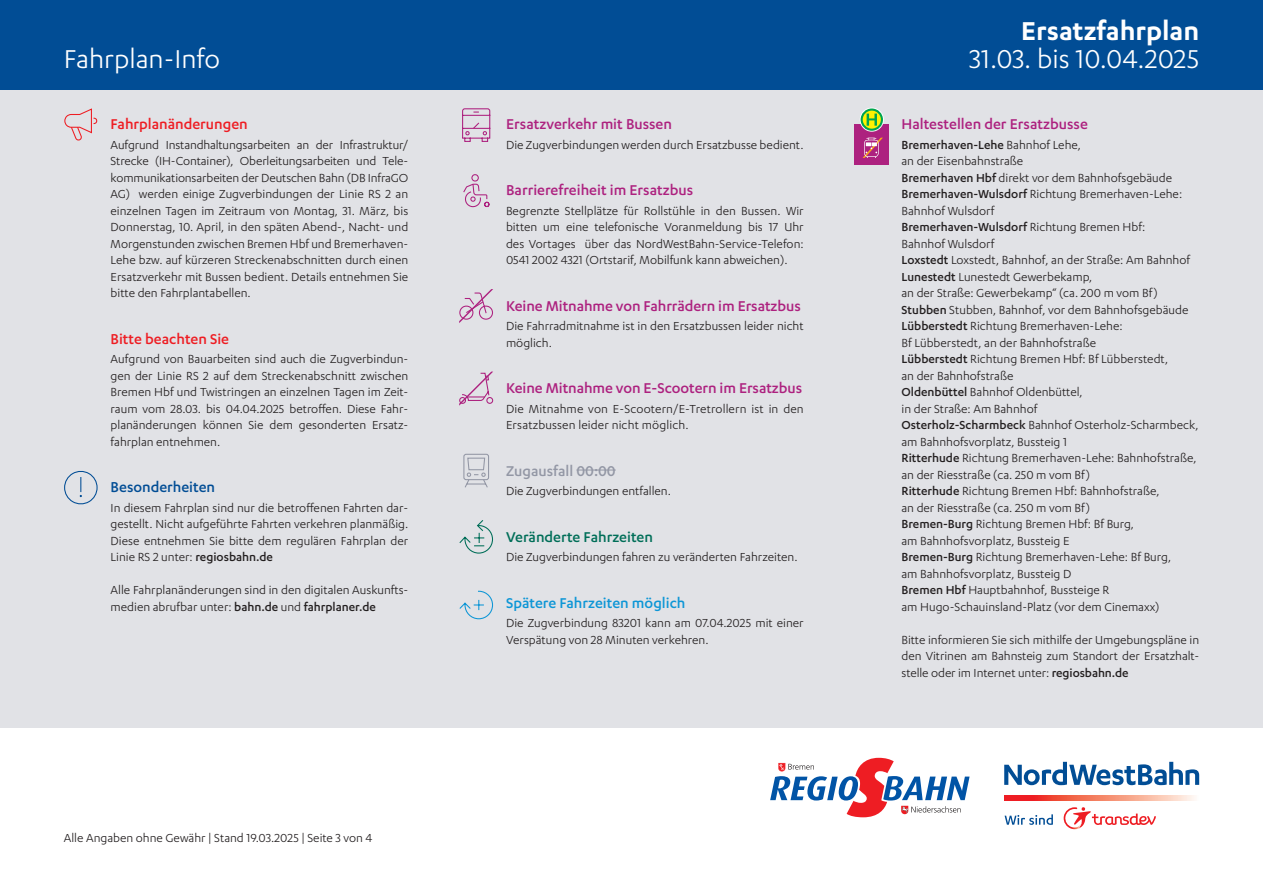
<style>
.page{position:relative;width:1263px;height:893px;background:#fff}
.page>*{position:absolute;margin:0;border:0;box-sizing:border-box;transform-origin:0 0}
.t1{font:30px "Karbon";color:#fff}
.t2{font:600 30px "Karbon";color:#fff}
.t3{font:500 16.5px "Karbon";color:#ad217f}
.t4{font:500 16.5px "Karbon";color:#ee1d23}
.t5{font:500 16.5px "Karbon";color:#0d96d6}
.t6{font:500 16.5px "Karbon";color:#006e58}
.t7{font:500 16.5px "Karbon";color:#9397a5}
.t8{font:500 16.5px "Karbon";color:#014d95}
.t9{font:13.5px/16.5px "Karbon";color:#231f20;text-align:justify}
.t10{font:500 13.5px "Karbon";color:#231f20}
.s1{font-weight:500}
.s2{font-weight:400}
</style>
<div class="page">
<div style="left:0;top:0;width:1263px;height:727px;background:#e1e2e6"></div>
<div style="left:0;top:0;width:1263px;height:89px;background:#014d95"></div>
<svg style="left:1004px;top:796px;width:190px;height:4px"></svg>
<svg style="left:1004px;top:814px;width:49px;height:11px"></svg>
<svg style="left:1082px;top:807px;width:74px;height:20px"></svg>
<img style="left:1063px;top:807px;width:19px;height:22px">
<svg style="left:1004px;top:762px;width:195px;height:23px"></svg>
<svg style="left:770px;top:758px;width:199px;height:59px"></svg>
<svg style="left:64px;top:108px;width:34px;height:33px"></svg>
<svg style="left:64px;top:471px;width:34px;height:34px"></svg>
<div style="left:855px;top:124px;width:34px;height:41px;background:#ad217f"></div>
<svg style="left:862px;top:138px;width:21px;height:20px"></svg>
<svg style="left:860px;top:108px;width:24px;height:24px"></svg>
<svg style="left:862px;top:110px;width:20px;height:20px"></svg>
<div style="left:861px;top:108px;width:22px;height:23px;border:2px solid #00a54f;border-radius:50%"></div>
<svg style="left:867px;top:114px;width:10px;height:12px"></svg>
<hr style="left:576px;top:470px;width:40px;height:1px;background:#9397a5">
<svg style="left:463px;top:454px;width:26px;height:34px"></svg>
<svg style="left:462px;top:108px;width:28px;height:34px"></svg>
<svg style="left:463px;top:174px;width:27px;height:34px"></svg>
<svg style="left:459px;top:289px;width:34px;height:34px"></svg>
<svg style="left:459px;top:372px;width:34px;height:34px"></svg>
<svg style="left:459px;top:520px;width:34px;height:34px"></svg>
<svg style="left:459px;top:590px;width:34px;height:29px"></svg>
<p class="t1" style="left:64px;top:42px;width:158px">Fahrplan-Info</p>
<p class="t4" style="left:111px;top:115px;width:139px">Fahrplanänderungen</p>
<p class="t9" style="left:111px;top:136px;width:299px">Aufgrund Instandhaltungsarbeiten an der Infrastruktur/ Strecke (IH-Container), Oberleitungsarbeiten und Tele&shy;kommunikationsarbeiten der Deutschen Bahn (DB InfraGO AG) werden einige Zugverbindungen der Linie RS 2 an einzelnen Tagen im Zeitraum von Montag, 31. März, bis Donnerstag, 10. April, in den späten Abend-, Nacht- und Morgenstunden zwischen Bremen Hbf und Bremerhaven-Lehe bzw. auf kürzeren Streckenabschnitten durch einen Ersatzverkehr mit Bussen bedient. Details entnehmen Sie bitte den Fahrplantabellen.</p>
<p class="t4" style="left:111px;top:329px;width:120px">Bitte beachten Sie</p>
<p class="t9" style="left:111px;top:350px;width:299px">Aufgrund von Bauarbeiten sind auch die Zugverbindun&shy;gen der Linie RS 2 auf dem Streckenabschnitt zwischen Bremen Hbf und Twistringen an einzelnen Tagen im Zeit&shy;raum vom 28.03. bis 04.04.2025 betroffen. Diese Fahr&shy;planänderungen können Sie dem gesonderten Ersatz&shy;fahrplan entnehmen.</p>
<p class="t8" style="left:111px;top:478px;width:106px">Besonderheiten</p>
<p class="t9" style="left:111px;top:499px;width:299px">In diesem Fahrplan sind nur die betroffenen Fahrten dar&shy;gestellt. Nicht aufgeführte Fahrten verkehren planmäßig.<br>Diese entnehmen Sie bitte dem regulären Fahrplan der Linie RS 2 unter: <span class="s1">regiosbahn.de</span></p>
<p class="t9" style="left:111px;top:581px;width:299px">Alle Fahrplanänderungen sind in den digitalen Auskunfts&shy;medien abrufbar unter: <span class="s1">bahn.de</span> und <span class="s1">fahrplaner.de</span></p>
<p class="t9" style="left:64px;top:829px;width:310px">Alle Angaben ohne Gewähr | Stand 19.03.2025 | Seite 3 von 4</p>
<p class="t3" style="left:506px;top:115px;width:167px">Ersatzverkehr mit Bussen</p>
<p class="t9" style="left:506px;top:136px;width:299px">Die Zugverbindungen werden durch Ersatzbusse bedient.</p>
<p class="t3" style="left:506px;top:181px;width:189px">Barrierefreiheit im Ersatzbus</p>
<p class="t9" style="left:506px;top:202px;width:299px">Begrenzte Stellplätze für Rollstühle in den Bussen. Wir bitten um eine telefonische Voranmeldung bis 17 Uhr des Vortages über das NordWestBahn-Service-Telefon:<br>0541 2002 4321 (Ortstarif, Mobilfunk kann abweichen).</p>
<p class="t3" style="left:506px;top:296px;width:296px">Keine Mitnahme von Fahrrädern im Ersatzbus</p>
<p class="t9" style="left:506px;top:317px;width:299px">Die Fahrradmitnahme ist in den Ersatzbussen leider nicht möglich.</p>
<p class="t3" style="left:506px;top:379px;width:298px">Keine Mitnahme von E-Scootern im Ersatzbus</p>
<p class="t9" style="left:506px;top:400px;width:299px">Die Mitnahme von E-Scootern/E-Tretrollern ist in den<br>Ersatzbussen leider nicht möglich.</p>
<p class="t7" style="left:506px;top:461px;width:111px">Zugausfall 00:00</p>
<p class="t9" style="left:506px;top:482px;width:166px">Die Zugverbindungen entfallen.</p>
<p class="t6" style="left:506px;top:527px;width:148px">Veränderte Fahrzeiten</p>
<p class="t9" style="left:506px;top:548px;width:293px">Die Zugverbindungen fahren zu veränderten Fahrzeiten.</p>
<p class="t5" style="left:506px;top:593px;width:181px">Spätere Fahrzeiten möglich</p>
<p class="t9" style="left:506px;top:614px;width:299px">Die Zugverbindung 83201 kann am 07.04.2025 mit einer<br>Verspätung von 28 Minuten verkehren.</p>
<p class="t2" style="left:1021px;top:13px;width:179px">Ersatzfahrplan</p>
<p class="t1" style="left:969px;top:42px;width:232px">31.03. bis 10.04.2025</p>
<p class="t3" style="left:901px;top:115px;width:188px">Haltestellen der Ersatzbusse</p>
<p class="t10" style="left:901px;top:137px;width:181px">Bremerhaven-Lehe <span class="s2">Bahnhof Lehe,</span></p>
<p class="t9" style="left:901px;top:152px;width:123px">an der Eisenbahnstraße</p>
<p class="t9" style="left:901px;top:169px;width:272px"><span class="s1">Bremerhaven Hbf</span> direkt vor dem Bahnhofsgebäude</p>
<p class="t9" style="left:901px;top:185px;width:282px"><span class="s1">Bremerhaven-Wulsdorf</span> Richtung Bremerhaven-Lehe:</p>
<p class="t9" style="left:901px;top:202px;width:94px">Bahnhof Wulsdorf</p>
<p class="t10" style="left:901px;top:219px;width:245px">Bremerhaven-Wulsdorf <span class="s2">Richtung Bremen Hbf:</span></p>
<p class="t9" style="left:901px;top:235px;width:94px">Bahnhof Wulsdorf</p>
<p class="t9" style="left:901px;top:251px;width:290px"><span class="s1">Loxstedt</span> Loxstedt, Bahnhof, an der Straße: Am Bahnhof</p>
<p class="t9" style="left:901px;top:268px;width:192px"><span class="s1">Lunestedt</span> Lunestedt Gewerbekamp,</p>
<p class="t9" style="left:901px;top:284px;width:258px">an der Straße: Gewerbekamp“ (ca. 200 m vom Bf)</p>
<p class="t9" style="left:901px;top:301px;width:288px"><span class="s1">Stubben</span> Stubben, Bahnhof, vor dem Bahnhofsgebäude</p>
<p class="t9" style="left:901px;top:317px;width:223px"><span class="s1">Lübberstedt</span> Richtung Bremerhaven-Lehe:</p>
<p class="t9" style="left:901px;top:334px;width:196px">Bf Lübberstedt, an der Bahnhofstraße</p>
<p class="t9" style="left:901px;top:350px;width:268px"><span class="s1">Lübberstedt</span> Richtung Bremen Hbf: Bf Lübberstedt,</p>
<p class="t9" style="left:901px;top:367px;width:113px">an der Bahnhofstraße</p>
<p class="t9" style="left:901px;top:383px;width:183px"><span class="s1">Oldenbüttel</span> Bahnhof Oldenbüttel,</p>
<p class="t9" style="left:901px;top:400px;width:137px">in der Straße: Am Bahnhof</p>
<p class="t9" style="left:901px;top:416px;width:299px"><span class="s1">Osterholz-Scharmbeck</span> Bahnhof Osterholz-Scharmbeck,</p>
<p class="t9" style="left:901px;top:433px;width:167px">am Bahnhofsvorplatz, Bussteig 1</p>
<p class="t9" style="left:901px;top:449px;width:297px"><span class="s1">Ritterhude</span> Richtung Bremerhaven-Lehe: Bahnhofstraße,</p>
<p class="t9" style="left:901px;top:466px;width:190px">an der Riesstraße (ca. 250 m vom Bf)</p>
<p class="t9" style="left:901px;top:482px;width:260px"><span class="s1">Ritterhude</span> Richtung Bremen Hbf: Bahnhofstraße,</p>
<p class="t9" style="left:901px;top:499px;width:190px">an der Riesstraße (ca. 250 m vom Bf)</p>
<p class="t9" style="left:901px;top:515px;width:234px"><span class="s1">Bremen-Burg</span> Richtung Bremen Hbf: Bf Burg,</p>
<p class="t9" style="left:901px;top:532px;width:169px">am Bahnhofsvorplatz, Bussteig E</p>
<p class="t9" style="left:901px;top:548px;width:271px"><span class="s1">Bremen-Burg</span> Richtung Bremerhaven-Lehe: Bf Burg,</p>
<p class="t9" style="left:901px;top:565px;width:171px">am Bahnhofsvorplatz, Bussteig D</p>
<p class="t9" style="left:901px;top:581px;width:209px"><span class="s1">Bremen Hbf</span> Hauptbahnhof, Bussteige R</p>
<p class="t9" style="left:901px;top:598px;width:259px">am Hugo-Schauinsland-Platz (vor dem Cinemaxx)</p>
<p class="t9" style="left:901px;top:631px;width:299px">Bitte informieren Sie sich mithilfe der Umgebungspläne in den Vitrinen am Bahnsteig zum Standort der Ersatzhalt&shy;stelle oder im Internet unter: <span class="s1">regiosbahn.de</span></p>
</div>
